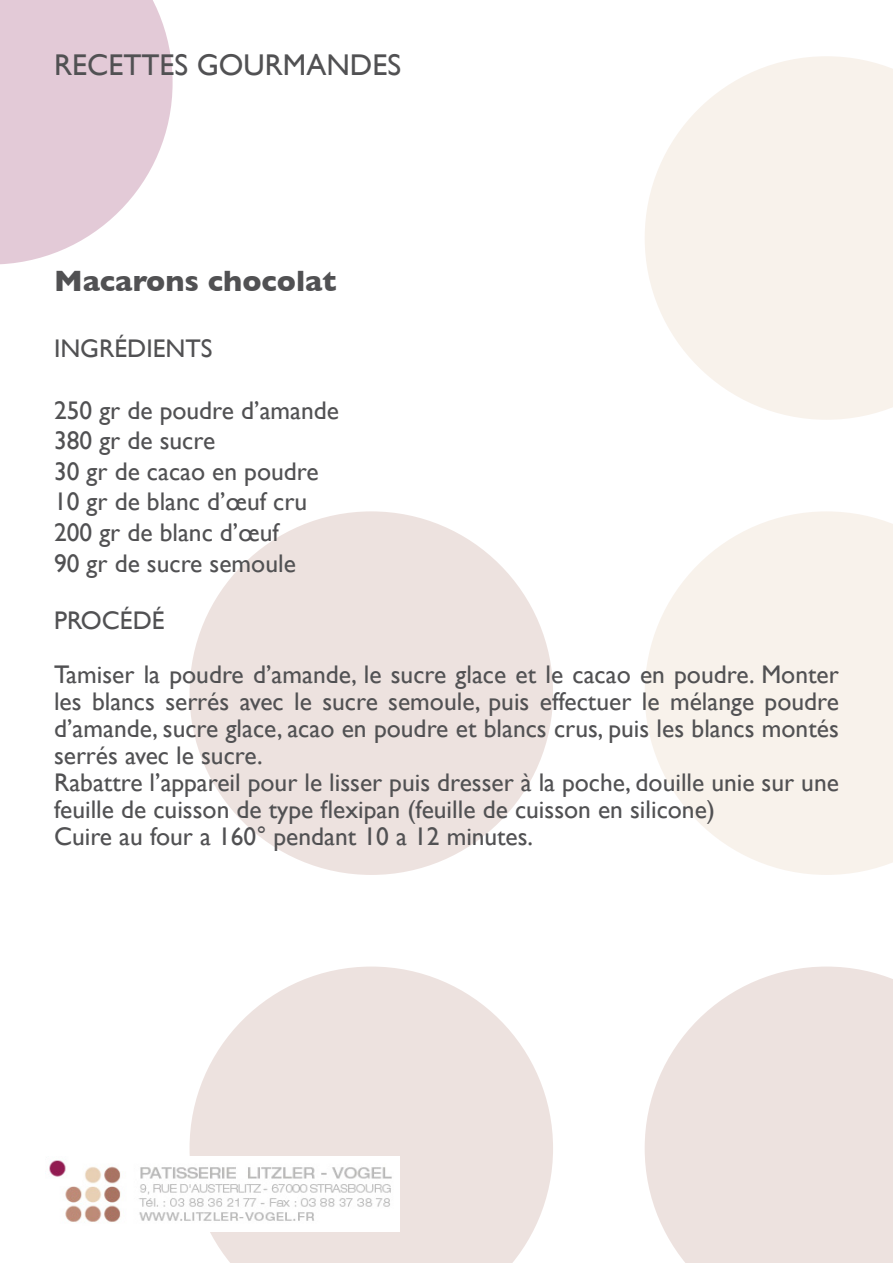
<style>
.page{position:relative;width:893px;height:1263px;background:#fff}
.page>*{position:absolute;margin:0;border:0;box-sizing:border-box;transform-origin:0 0}
.t1{font:30px "Gill Sans";color:#515153}
.t2{font:700 30px "Gill Sans";color:#515153}
.t3{font:25.5px/27px "Gill Sans";color:#515153;text-align:justify}
</style>
<div class="page">
<svg style="left:0;top:0;width:173px;height:265px;fill:#e3cad7"></svg>
<svg style="left:645px;top:56px;width:248px;height:364px;fill:#f8f2eb"></svg>
<svg style="left:645px;top:511px;width:248px;height:364px;fill:#f8f2eb"></svg>
<div style="left:190px;top:511px;width:363px;height:364px;background:#ede2df;border-radius:50%"></div>
<svg style="left:645px;top:966px;width:248px;height:297px;fill:#ede2df"></svg>
<svg style="left:190px;top:966px;width:363px;height:297px;fill:#ede2df"></svg>
<img style="left:45px;top:1157px;width:355px;height:74px">
<p class="t1" style="left:54px;top:47px;width:349px">RECETTES GOURMANDES</p>
<p class="t2" style="left:54px;top:263px;width:284px">Macarons chocolat</p>
<p class="t3" style="left:54px;top:335px;width:160px">INGRÉDIENTS</p>
<p class="t3" style="left:54px;top:396px;width:287px">250 gr de poudre d’amande</p>
<p class="t3" style="left:54px;top:427px;width:163px">380 gr de sucre</p>
<p class="t3" style="left:54px;top:457px;width:266px">30 gr de cacao en poudre</p>
<p class="t3" style="left:54px;top:488px;width:255px">10 gr de blanc d’œuf cru</p>
<p class="t3" style="left:54px;top:519px;width:226px">200 gr de blanc d’œuf</p>
<p class="t3" style="left:54px;top:549px;width:243px">90 gr de sucre semoule</p>
<p class="t3" style="left:54px;top:607px;width:112px">PROCÉDÉ</p>
<p class="t3" style="left:54px;top:661px;width:786px">Tamiser la poudre d’amande, le sucre glace et le cacao en poudre. Monter les blancs serrés avec le sucre semoule, puis effectuer le mélange poudre d’amande, sucre glace, acao en poudre et blancs crus, puis les blancs montés serrés avec le sucre.</p>
<p class="t3" style="left:54px;top:769px;width:786px">Rabattre l’appareil pour le lisser puis dresser à la poche, douille unie sur une feuille de cuisson de type flexipan (feuille de cuisson en silicone)</p>
<p class="t3" style="left:54px;top:823px;width:481px">Cuire au four a 160° pendant 10 a 12 minutes.</p>
</div>
